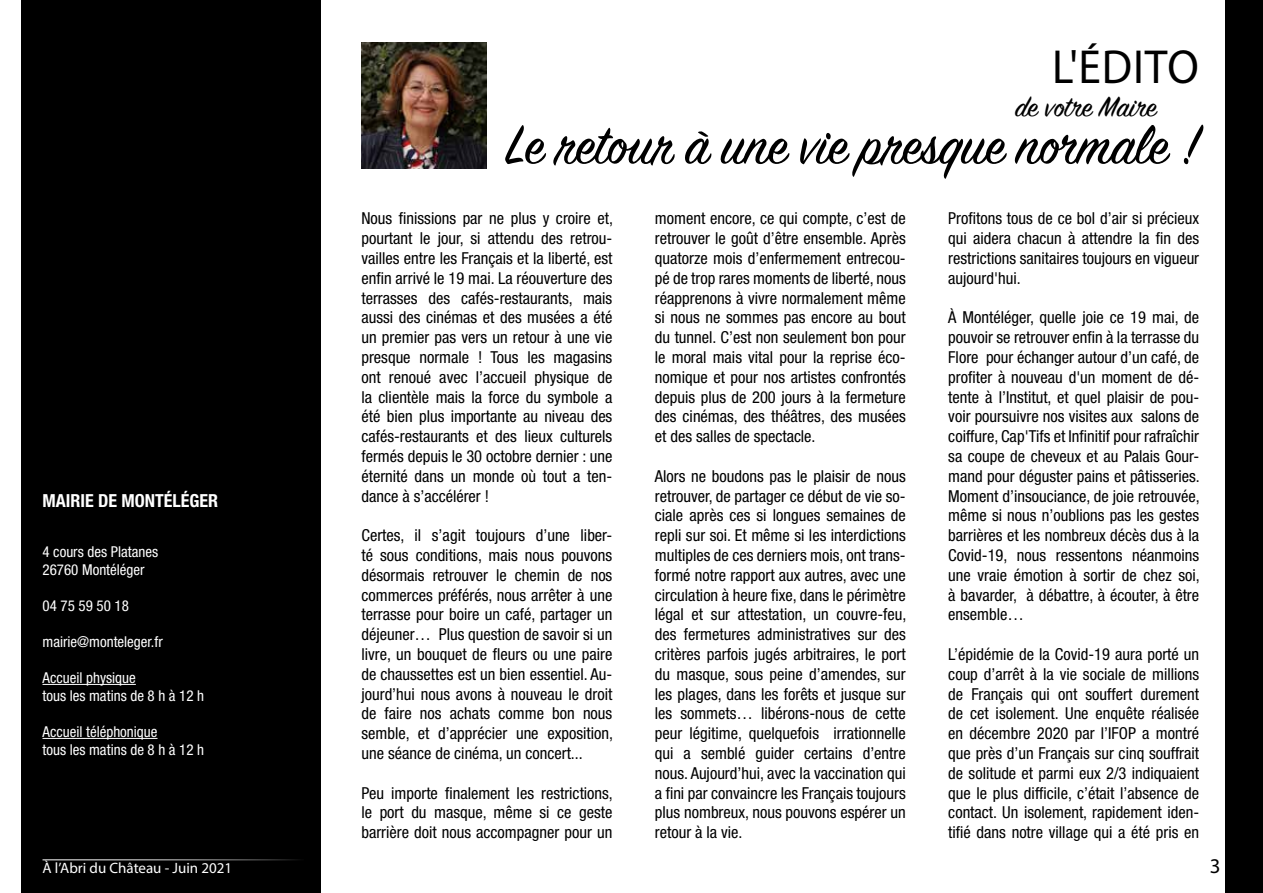
<style>
.page{position:relative;width:1263px;height:893px;background:#fff}
.page>*{position:absolute;margin:0;border:0;box-sizing:border-box;transform-origin:0 0}
.t1{font:61.5px "Sign Painter House Script";color:#000}
.t2{font:48px "Myriad Pro";letter-spacing:.02em;color:#000;scale:.95 1}
.t3{font:31.5px "Sign Painter House Script";letter-spacing:-.005em;color:#000}
.t4{font:21px "Myriad Pro";color:#000}
.t5{font:700 condensed 18px "Helvetica Neue LT Std";color:#fff}
.t6{font:condensed 16.5px/19.8px "Helvetica Neue LT Std";color:#000;text-align:justify}
.t7{font:condensed 15px/18px "Helvetica Neue LT Std";color:#fff}
.t8{font:15px "Myriad Pro";color:#fff}
</style>
<div class="page">
<div style="left:1225px;top:0;width:38px;height:893px;background:#000"></div>
<div style="left:21px;top:0;width:300px;height:893px;background:#000"></div>
<hr style="left:43px;top:860px;width:261px;height:1px;background:#fff">
<img style="left:361px;top:43px;width:126px;height:126px">
<hr style="left:43px;top:684px;width:93px;height:1px;background:#fff">
<hr style="left:43px;top:738px;width:114px;height:1px;background:#fff">
<h2 class="t2" style="left:1052px;top:37px;width:156px">L'ÉDITO</h2>
<h3 class="t3" style="left:1015px;top:87px;width:143px">de votre Maire</h3>
<p class="t5" style="left:43px;top:489px;width:177px">MAIRIE DE MONTÉLÉGER</p>
<p class="t7" style="left:43px;top:542px;width:117px">4 cours des Platanes<br>26760 Montéléger</p>
<p class="t7" style="left:43px;top:596px;width:88px">04 75 59 50 18</p>
<p class="t7" style="left:43px;top:632px;width:122px">mairie@monteleger.fr</p>
<p class="t7" style="left:43px;top:668px;width:163px">Accueil physique<br>tous les matins de 8 h à 12 h</p>
<p class="t7" style="left:43px;top:722px;width:163px">Accueil téléphonique<br>tous les matins de 8 h à 12 h</p>
<h1 class="t1" style="left:506px;top:107px;width:695px">Le retour à une vie presque normale !</h1>
<p class="t6" style="left:361px;top:208px;width:253px">Nous finissions par ne plus y croire et, pourtant le jour, si attendu des retrou&shy;vailles entre les Français et la liberté, est enfin arrivé le 19 mai. La réouverture des terrasses des cafés-restaurants, mais aussi des cinémas et des musées a été un premier pas vers un retour à une vie presque normale ! Tous les magasins ont renoué avec l’accueil physique de la clientèle mais la force du symbole a été bien plus importante au niveau des cafés-restaurants et des lieux culturels fermés depuis le 30 octobre dernier : une éternité dans un monde où tout a ten&shy;dance à s’accélérer !</p>
<p class="t6" style="left:361px;top:525px;width:253px">Certes, il s’agit toujours d’une liber&shy;té sous conditions, mais nous pouvons désormais retrouver le chemin de nos commerces préférés, nous arrêter à une terrasse pour boire un café, partager un déjeuner… Plus question de savoir si un livre, un bouquet de fleurs ou une paire de chaussettes est un bien essentiel. Au&shy;jourd’hui nous avons à nouveau le droit de faire nos achats comme bon nous semble, et d’apprécier une exposition, une séance de cinéma, un concert...</p>
<p class="t6" style="left:361px;top:783px;width:253px">Peu importe finalement les restrictions, le port du masque, même si ce geste barrière doit nous accompagner pour un</p>
<p class="t6" style="left:655px;top:208px;width:252px">moment encore, ce qui compte, c’est de retrouver le goût d’être ensemble. Après quatorze mois d’enfermement entrecou&shy;pé de trop rares moments de liberté, nous réapprenons à vivre normalement même si nous ne sommes pas encore au bout du tunnel. C’est non seulement bon pour le moral mais vital pour la reprise éco&shy;nomique et pour nos artistes confrontés depuis plus de 200 jours à la fermeture des cinémas, des théâtres, des musées et des salles de spectacle.</p>
<p class="t6" style="left:655px;top:466px;width:253px">Alors ne boudons pas le plaisir de nous retrouver, de partager ce début de vie so&shy;ciale après ces si longues semaines de repli sur soi. Et même si les interdictions multiples de ces derniers mois, ont trans&shy;formé notre rapport aux autres, avec une circulation à heure fixe, dans le périmètre légal et sur attestation, un couvre-feu, des fermetures administratives sur des critères parfois jugés arbitraires, le port du masque, sous peine d’amendes, sur les plages, dans les forêts et jusque sur les sommets… libérons-nous de cette peur légitime, quelquefois irrationnelle qui a semblé guider certains d’entre nous. Aujourd’hui, avec la vaccination qui a fini par convaincre les Français toujours plus nombreux, nous pouvons espérer un retour à la vie.</p>
<p class="t6" style="left:948px;top:208px;width:252px">Profitons tous de ce bol d’air si précieux qui aidera chacun à attendre la fin des restrictions sanitaires toujours en vigueur aujourd'hui.</p>
<p class="t6" style="left:948px;top:307px;width:253px">À Montéléger, quelle joie ce 19 mai, de pouvoir se retrouver enfin à la terrasse du Flore pour échanger autour d’un café, de profiter à nouveau d'un moment de dé&shy;tente à l’Institut, et quel plaisir de pou&shy;voir poursuivre nos visites aux salons de coiffure, Cap'Tifs et Infinitif pour rafraîchir sa coupe de cheveux et au Palais Gour&shy;mand pour déguster pains et pâtisseries.<br>Moment d’insouciance, de joie retrouvée, même si nous n’oublions pas les gestes barrières et les nombreux décès dus à la Covid-19, nous ressentons néanmoins une vraie émotion à sortir de chez soi, à bavarder, à débattre, à écouter, à être ensemble…</p>
<p class="t6" style="left:948px;top:644px;width:252px">L’épidémie de la Covid-19 aura porté un coup d’arrêt à la vie sociale de millions de Français qui ont souffert durement de cet isolement. Une enquête réalisée en décembre 2020 par l’IFOP a montré que près d’un Français sur cinq souffrait de solitude et parmi eux 2/3 indiquaient que le plus difficile, c’était l’absence de contact. Un isolement, rapidement iden&shy;tifié dans notre village qui a été pris en</p>
<p class="t8" style="left:43px;top:859px;width:191px">À l’Abri du Château - Juin 2021</p>
<p class="t4" style="left:1210px;top:853px;width:12px">3</p>
</div>
